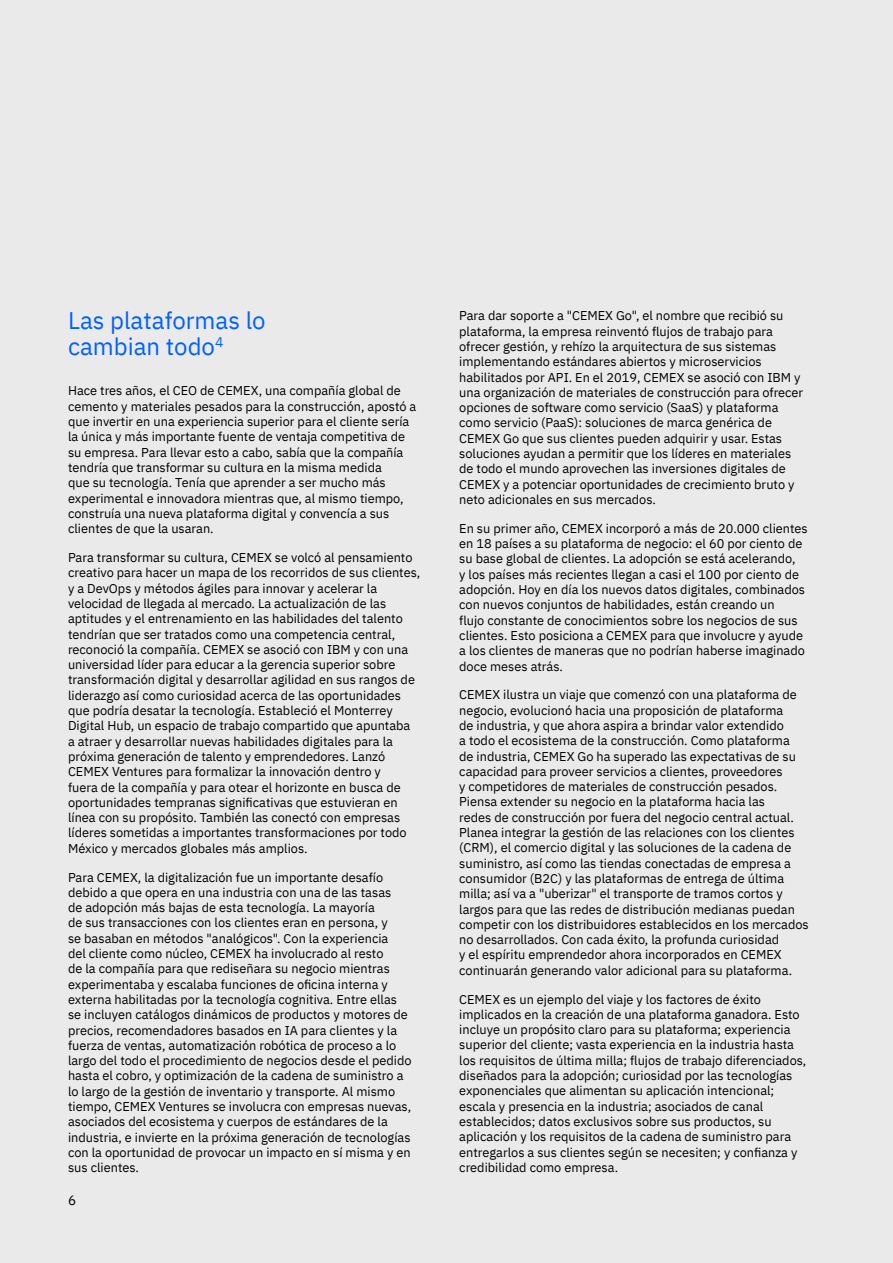
<style>
.page{position:relative;width:893px;height:1263px;background:#eaeaea}
.page>*{position:absolute;margin:0;border:0;box-sizing:border-box;transform-origin:0 0}
.t1{font:24px/25.5px "IBM Plex Sans";color:#0061ff}
.t2{font:13.5px "IBM Plex Sans";color:#000}
.t3{font:12.75px/15.3px "IBM Plex Sans";color:#000}
</style>
<div class="page">
<p class="t1" style="left:68px;top:306px;width:199px">Las plataformas lo cambian todo<sup>4</sup></p>
<p class="t3" style="left:68px;top:382px;width:350px">Hace tres años, el CEO de CEMEX, una compañía global de cemento y materiales pesados para la construcción, apostó a que invertir en una experiencia superior para el cliente sería la única y más importante fuente de ventaja competitiva de su empresa. Para llevar esto a cabo, sabía que la compañía tendría que transformar su cultura en la misma medida<br>que su tecnología. Tenía que aprender a ser mucho más experimental e innovadora mientras que, al mismo tiempo, construía una nueva plataforma digital y convencía a sus clientes de que la usaran.</p>
<p class="t3" style="left:68px;top:549px;width:354px">Para transformar su cultura, CEMEX se volcó al pensamiento creativo para hacer un mapa de los recorridos de sus clientes, y a DevOps y métodos ágiles para innovar y acelerar la velocidad de llegada al mercado. La actualización de las aptitudes y el entrenamiento en las habilidades del talento tendrían que ser tratados como una competencia central, reconoció la compañía. CEMEX se asoció con IBM y con una universidad líder para educar a la gerencia superior sobre transformación digital y desarrollar agilidad en sus rangos de liderazgo así como curiosidad acerca de las oportunidades que podría desatar la tecnología. Estableció el Monterrey Digital Hub, un espacio de trabajo compartido que apuntaba a atraer y desarrollar nuevas habilidades digitales para la próxima generación de talento y emprendedores. Lanzó CEMEX Ventures para formalizar la innovación dentro y<br>fuera de la compañía y para otear el horizonte en busca de oportunidades tempranas significativas que estuvieran en línea con su propósito. También las conectó con empresas líderes sometidas a importantes transformaciones por todo México y mercados globales más amplios.</p>
<p class="t3" style="left:68px;top:868px;width:345px">Para CEMEX, la digitalización fue un importante desafío debido a que opera en una industria con una de las tasas<br>de adopción más bajas de esta tecnología. La mayoría<br>de sus transacciones con los clientes eran en persona, y<br>se basaban en métodos "analógicos". Con la experiencia<br>del cliente como núcleo, CEMEX ha involucrado al resto<br>de la compañía para que rediseñara su negocio mientras experimentaba y escalaba funciones de oficina interna y externa habilitadas por la tecnología cognitiva. Entre ellas se incluyen catálogos dinámicos de productos y motores de precios, recomendadores basados en IA para clientes y la fuerza de ventas, automatización robótica de proceso a lo largo del todo el procedimiento de negocios desde el pedido hasta el cobro, y optimización de la cadena de suministro a lo largo de la gestión de inventario y transporte. Al mismo tiempo, CEMEX Ventures se involucra con empresas nuevas, asociados del ecosistema y cuerpos de estándares de la industria, e invierte en la próxima generación de tecnologías con la oportunidad de provocar un impacto en sí misma y en sus clientes.</p>
<p class="t2" style="left:68px;top:1190px;width:10px">6</p>
<p class="t3" style="left:459px;top:307px;width:346px">Para dar soporte a "CEMEX Go", el nombre que recibió su plataforma, la empresa reinventó flujos de trabajo para ofrecer gestión, y rehízo la arquitectura de sus sistemas implementando estándares abiertos y microservicios habilitados por API. En el 2019, CEMEX se asoció con IBM y una organización de materiales de construcción para ofrecer opciones de software como servicio (SaaS) y plataforma como servicio (PaaS): soluciones de marca genérica de CEMEX Go que sus clientes pueden adquirir y usar. Estas soluciones ayudan a permitir que los líderes en materiales de todo el mundo aprovechen las inversiones digitales de CEMEX y a potenciar oportunidades de crecimiento bruto y neto adicionales en sus mercados.</p>
<p class="t3" style="left:459px;top:520px;width:350px">En su primer año, CEMEX incorporó a más de 20.000 clientes en 18 países a su plataforma de negocio: el 60 por ciento de su base global de clientes. La adopción se está acelerando,<br>y los países más recientes llegan a casi el 100 por ciento de adopción. Hoy en día los nuevos datos digitales, combinados con nuevos conjuntos de habilidades, están creando un<br>flujo constante de conocimientos sobre los negocios de sus clientes. Esto posiciona a CEMEX para que involucre y ayude a los clientes de maneras que no podrían haberse imaginado doce meses atrás.</p>
<p class="t3" style="left:459px;top:686px;width:351px">CEMEX ilustra un viaje que comenzó con una plataforma de negocio, evolucionó hacia una proposición de plataforma<br>de industria, y que ahora aspira a brindar valor extendido<br>a todo el ecosistema de la construcción. Como plataforma<br>de industria, CEMEX Go ha superado las expectativas de su capacidad para proveer servicios a clientes, proveedores<br>y competidores de materiales de construcción pesados.<br>Piensa extender su negocio en la plataforma hacia las<br>redes de construcción por fuera del negocio central actual.<br>Planea integrar la gestión de las relaciones con los clientes (CRM), el comercio digital y las soluciones de la cadena de suministro, así como las tiendas conectadas de empresa a consumidor (B2C) y las plataformas de entrega de última milla; así va a "uberizar" el transporte de tramos cortos y largos para que las redes de distribución medianas puedan competir con los distribuidores establecidos en los mercados no desarrollados. Con cada éxito, la profunda curiosidad<br>y el espíritu emprendedor ahora incorporados en CEMEX continuarán generando valor adicional para su plataforma.</p>
<p class="t3" style="left:459px;top:990px;width:349px">CEMEX es un ejemplo del viaje y los factores de éxito implicados en la creación de una plataforma ganadora. Esto incluye un propósito claro para su plataforma; experiencia superior del cliente; vasta experiencia en la industria hasta los requisitos de última milla; flujos de trabajo diferenciados, diseñados para la adopción; curiosidad por las tecnologías exponenciales que alimentan su aplicación intencional; escala y presencia en la industria; asociados de canal establecidos; datos exclusivos sobre sus productos, su aplicación y los requisitos de la cadena de suministro para entregarlos a sus clientes según se necesiten; y confianza y credibilidad como empresa.</p>
</div>
